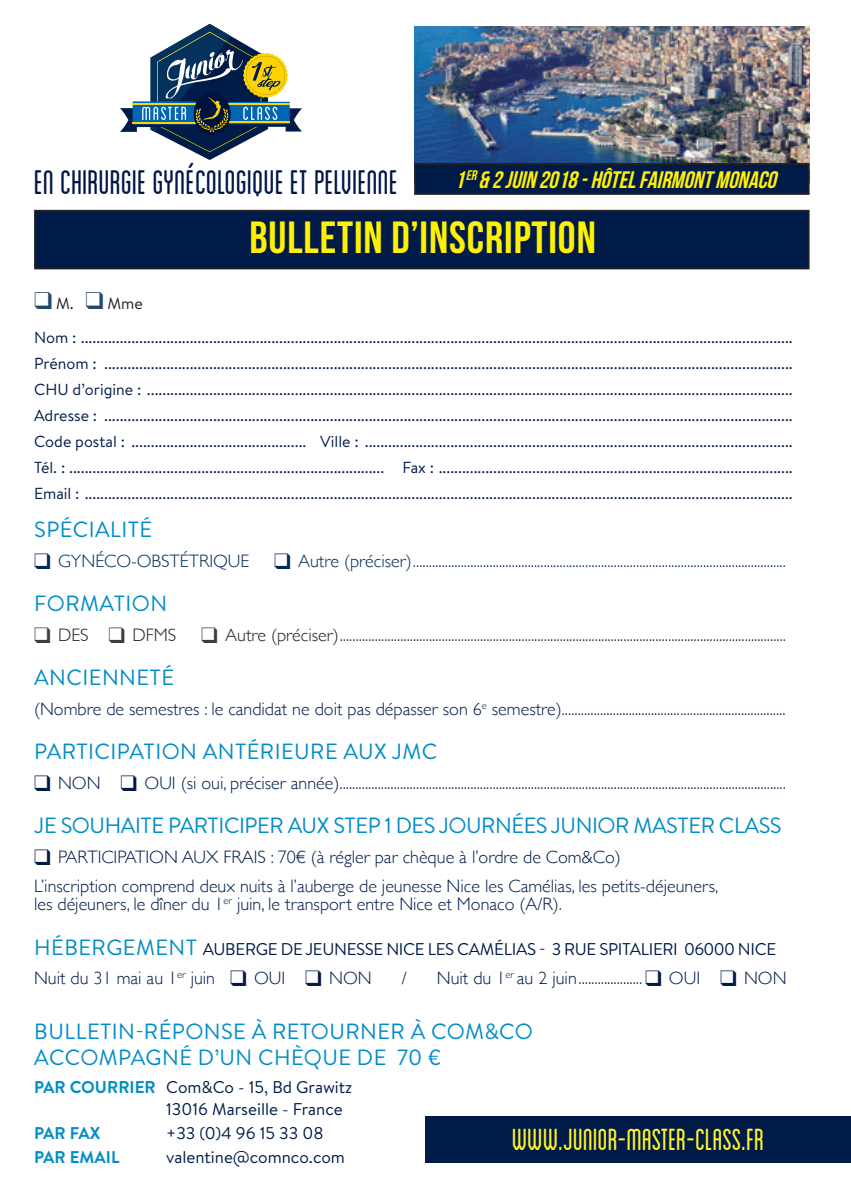
<style>
.page{position:relative;width:851px;height:1191px;background:#fff}
.page>*{position:absolute;margin:0;border:0;box-sizing:border-box;transform-origin:0 0}
.t1{font:45px "Bebas Neue";letter-spacing:.02em;color:#fff101}
.t2{font:condensed 35.8px "Blanch";color:#001848}
.t3{font:condensed 32px "Blanch";color:#fff229}
.t4{font:italic 23.8px "Bebas Neue";color:#fff101}
.t5{font:22px/26px "Brandon Text";letter-spacing:.02em;color:#008cc6}
.t6{font:22px "Brandon Text";letter-spacing:-.02em;color:#008cc6}
.t7{font:300 18px/29.4px "Gill Sans";color:#001b48}
.t8{font:300 18px "Gill Sans";color:#231f20}
.t9{font:300 18px "Gill Sans";color:#002a55}
.t10{font:17px/21.6px "Brandon Text";letter-spacing:-.01em;color:#001b48}
.t11{font:700 17px "Brandon Text";color:#008cc6}
.t12{font:16px/26px "Brandon Text";color:#001b48}
.s1{color:#23486c}
.s2{color:#231f20}
.s3{color:#3e3e3f}
.s4{font-size:22px;color:#008cc6}
.s5{font-weight:700;color:#008cc6}
</style>
<div class="page">
<svg style="left:120px;top:24px;width:182px;height:136px"></svg>
<img style="left:414px;top:27px;width:395px;height:136px">
<div style="left:415px;top:164px;width:393px;height:30px;background:#001b48"></div>
<div style="left:414px;top:163px;width:395px;height:32px;border:2px solid #231f20"></div>
<div style="left:35px;top:211px;width:773px;height:57px;background:#001b48"></div>
<div style="left:34px;top:210px;width:775px;height:59px;border:2px solid #231f20"></div>
<div style="left:425px;top:1115px;width:425px;height:47px;background:#001b48"></div>
<h2 class="t2" style="left:34px;top:163px;width:365px">EN CHIRURGIE GYNÉCOLOGIQUE ET PELVIENNE</h2>
<h3 class="t4" style="left:454px;top:167px;width:329px">1<sup>ER</sup>&amp;2JUIN2018-HÔTELFAIRMONTMONACO</h3>
<h1 class="t1" style="left:249px;top:213px;width:348px">BULLETIN D’INSCRIPTION</h1>
<p class="t12" style="left:34px;top:286px;width:760px;line-height:34px"><span class="s1">❑</span> <span class="s2">M.</span> <span class="s1">❑</span> <span class="s2">Mme<br></span>Nom : .......................................................................................................................................................................................</p>
<p class="t12" style="left:34px;top:350px;width:760px;text-align:justify">Prénom : .................................................................................................................................................................................<br>CHU d’origine : ......................................................................................................................................................................<br>Adresse : .................................................................................................................................................................................<br>Code postal : ............................................. Ville : ..............................................................................................................<br>Tél. : ................................................................................. Fax : ...........................................................................................<br>Email : ......................................................................................................................................................................................</p>
<h3 class="t5" style="left:34px;top:516px;width:120px">SPÉCIALITÉ</h3>
<p class="t9" style="left:34px;top:546px;width:753px">❑ GYNÉCO-OBSTÉTRIQUE ❑ Autre (préciser) .....................................................................................................................</p>
<h3 class="t5" style="left:34px;top:590px;width:134px">FORMATION</h3>
<p class="t8" style="left:34px;top:620px;width:753px"><span class="s3">❑</span> DES <span class="s3">❑</span> DFMS <span class="s3">❑</span> Autre (préciser)............................................................................................................................................</p>
<h3 class="t5" style="left:34px;top:664px;width:141px">ANCIENNETÉ</h3>
<p class="t7" style="left:34px;top:693px;width:753px">(Nombre de semestres : le candidat ne doit pas dépasser son 6<sup>e</sup> semestre)......................................................................</p>
<h3 class="t5" style="left:34px;top:738px;width:404px">PARTICIPATION ANTÉRIEURE AUX JMC</h3>
<p class="t7" style="left:34px;top:767px;width:753px">❑ NON ❑ OUI (si oui, préciser année)............................................................................................................................................</p>
<h3 class="t6" style="left:34px;top:810px;width:748px">JE SOUHAITE PARTICIPER AUX STEP 1 DES JOURNÉES JUNIOR MASTER CLASS</h3>
<p class="t7" style="left:34px;top:841px;width:685px">❑ PARTICIPATION AUX FRAIS : 70€ (à régler par chèque à l’ordre de Com&amp;Co)<br>L’inscription comprend deux nuits à l’auberge de jeunesse Nice les Camélias, les petits-déjeuners,</p>
<p class="t7" style="left:34px;top:888px;width:529px">les déjeuners, le dîner du 1<sup>er</sup> juin, le transport entre Nice et Monaco (A/R).</p>
<p class="t10" style="left:34px;top:937px;width:743px"><span class="s4">HÉBERGEMENT</span> AUBERGE DE JEUNESSE NICE LES CAMÉLIAS - 3 RUE SPITALIERI 06000 NICE</p>
<p class="t7" style="left:34px;top:962px;width:339px">Nuit du 31 mai au 1<sup>er</sup> juin ❑ OUI ❑ NON</p>
<p class="t7" style="left:401px;top:962px;width:7px">/</p>
<p class="t7" style="left:437px;top:962px;width:351px">Nuit du 1<sup>er</sup> au 2 juin ....................❑ OUI ❑ NON</p>
<h3 class="t5" style="left:34px;top:1017px;width:500px">BULLETIN-RÉPONSE À RETOURNER À COM&amp;CO<br>ACCOMPAGNÉ D’UN CHÈQUE DE 70 €</h3>
<p class="t10" style="left:166px;top:1075px;width:188px;text-indent:-132px"><span class="s5">PAR COURRIER</span> Com&amp;Co - 15, Bd Grawitz<br>13016 Marseille - France</p>
<p class="t11" style="left:34px;top:1120px;width:68px">PAR FAX</p>
<p class="t10" style="left:166px;top:1121px;width:159px">+33 (0)4 96 15 33 08</p>
<p class="t11" style="left:34px;top:1144px;width:87px">PAR EMAIL</p>
<p class="t10" style="left:166px;top:1145px;width:180px">valentine@comnco.com</p>
<h3 class="t3" style="left:512px;top:1122px;width:253px">WWW.JUNIOR-MASTER-CLASS.FR</h3>
</div>
